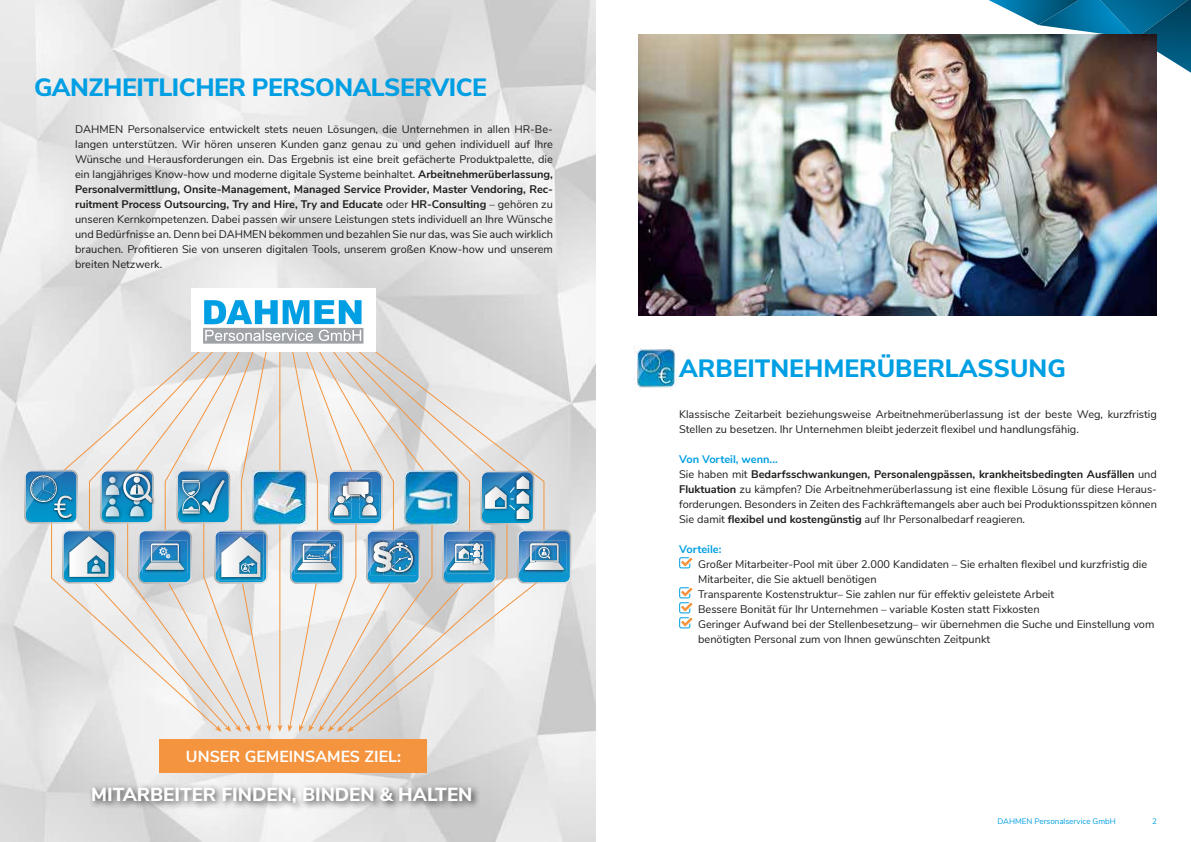
<style>
.page{position:relative;width:1191px;height:842px;background:#fff}
.page>*{position:absolute;margin:0;border:0;box-sizing:border-box;transform-origin:0 0}
.t1{font:800 25px "Nunito Sans";letter-spacing:-.02em;color:#009fe3}
.t2{font:800 25px "Nunito Sans";color:#009fe3}
.t3{font:800 18.9px "Nunito Sans";color:#fff}
.t4{font:700 16px "Nunito Sans";color:#fff}
.t5{font:11px/15px "Nunito Sans";color:#1d1d1b}
.t6{font:700 11px "Nunito Sans";color:#009fe3}
.t7{font:8px "Nunito Sans";color:#009fe3}
.s1{font-weight:700}
.s2{font-weight:700;color:#009fe3}
</style>
<div class="page">
<svg style="left:971px;top:0;width:220px;height:78px"></svg>
<img style="left:633px;top:346px;width:44px;height:44px">
<img style="left:638px;top:35px;width:518px;height:280px">
<svg style="left:679px;top:557px;width:13px;height:11px"></svg>
<svg style="left:679px;top:587px;width:13px;height:41px"></svg>
<img style="left:0;top:0;width:596px;height:842px">
<div style="left:88px;top:783px;width:392px;height:29px;background:#1d1d1b;opacity:.75"></div>
<div style="left:160px;top:739px;width:267px;height:34px;background:#f4943f"></div>
<svg style="left:508px;top:333px;width:37px;height:397px"></svg>
<svg style="left:420px;top:331px;width:88px;height:399px;background:#e4e1df"></svg>
<svg style="left:480px;top:471px;width:54px;height:53px;background:#60a3c5"></svg>
<img style="left:420px;top:471px;width:38px;height:53px">
<svg style="left:442px;top:530px;width:54px;height:54px;background:#66a2c8"></svg>
<svg style="left:517px;top:530px;width:54px;height:53px;background:#5d9cc6"></svg>
<div style="left:191px;top:288px;width:184px;height:64px;background:#fff"></div>
<svg style="left:24px;top:300px;width:396px;height:432px"></svg>
<h1 class="t1" style="left:34px;top:69px;width:454px">GANZHEITLICHER PERSONALSERVICE</h1>
<p class="t5" style="left:75px;top:121px;width:479px;text-align:justify">DAHMEN Personalservice entwickelt stets neuen Lösungen, die Unternehmen in allen HR-Be&shy;langen unterstützen. Wir hören unseren Kunden ganz genau zu und gehen individuell auf Ihre Wünsche und Herausforderungen ein. Das Ergebnis ist eine breit gefächerte Produktpalette, die ein langjähriges Know-how und moderne digitale Systeme beinhaltet. <span class="s1">Arbeitnehmerüberlassung, Personalvermittlung, Onsite-Management, Managed Service Provider, Master Vendoring, Rec&shy;ruitment Process Outsourcing, Try and Hire, Try and Educate</span> oder <span class="s1">HR-Consulting</span> – gehören zu unseren Kernkompetenzen. Dabei passen wir unsere Leistungen stets individuell an Ihre Wünsche und Bedürfnisse an. Denn bei DAHMEN bekommen und bezahlen Sie nur das, was Sie auch wirklich brauchen. Profitieren Sie von unseren digitalen Tools, unserem großen Know-how und unserem breiten Netzwerk.</p>
<h3 class="t4" style="left:186px;top:745px;width:216px">UNSER GEMEINSAMES ZIEL:</h3>
<h2 class="t3" style="left:91px;top:780px;width:383px">MITARBEITER FINDEN, BINDEN &amp; HALTEN</h2>
<h1 class="t2" style="left:679px;top:350px;width:388px">ARBEITNEHMERÜBERLASSUNG</h1>
<p class="t5" style="left:679px;top:406px;width:479px">Klassische Zeitarbeit beziehungsweise Arbeitnehmerüberlassung ist der beste Weg, kurzfristig<br>Stellen zu besetzen. Ihr Unternehmen bleibt jederzeit flexibel und handlungsfähig.</p>
<p class="t5" style="left:679px;top:451px;width:479px"><span class="s2">Von Vorteil, wenn...<br></span>Sie haben mit <span class="s1">Bedarfsschwankungen, Personalengpässen, krankheitsbedingten Ausfällen</span> und <span class="s1">Fluktuation</span> zu kämpfen? Die Arbeitnehmerüberlassung ist eine flexible Lösung für diese Heraus&shy;forderungen. Besonders in Zeiten des Fachkräftemangels aber auch bei Produktionsspitzen können Sie damit <span class="s1">flexibel und kostengünstig</span> auf Ihr Personalbedarf reagieren.</p>
<p class="t6" style="left:679px;top:541px;width:44px">Vorteile:</p>
<p class="t5" style="left:698px;top:556px;width:458px">Großer Mitarbeiter-Pool mit über 2.000 Kandidaten – Sie erhalten flexibel und kurzfristig die Mitarbeiter, die Sie aktuell benötigen<br>Transparente Kostenstruktur– Sie zahlen nur für effektiv geleistete Arbeit<br>Bessere Bonität für Ihr Unternehmen – variable Kosten statt Fixkosten<br>Geringer Aufwand bei der Stellenbesetzung– wir übernehmen die Suche und Einstellung vom benötigten Personal zum von Ihnen gewünschten Zeitpunkt</p>
<p class="t7" style="left:997px;top:815px;width:120px">DAHMEN Personalservice GmbH</p>
<p class="t7" style="left:1152px;top:815px;width:6px">2</p>
</div>
